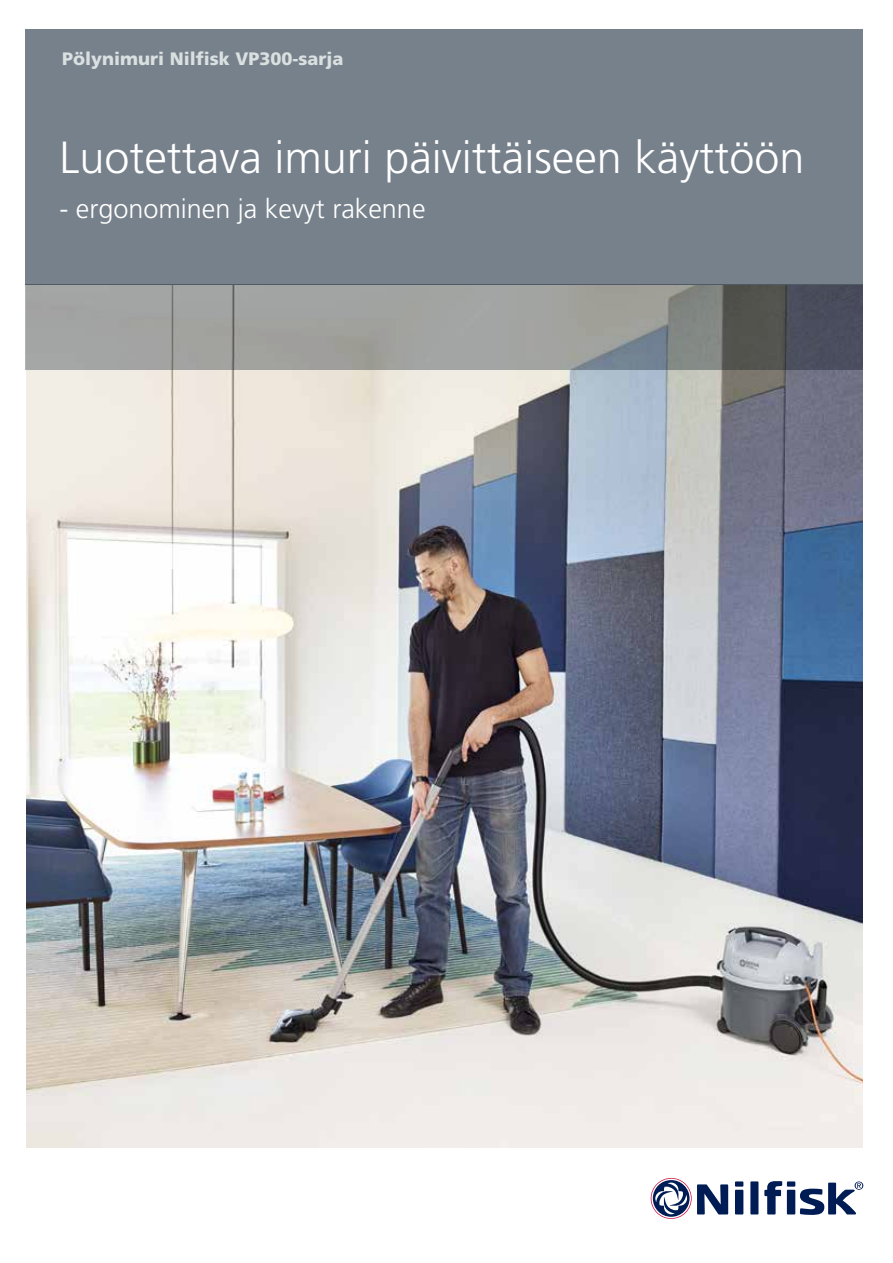
<style>
.page{position:relative;width:893px;height:1263px;background:#fff}
.page>*{position:absolute;margin:0;border:0;box-sizing:border-box;transform-origin:0 0}
.t1{font:300 45px "Frutiger LT Std";color:#fff}
.t2{font:300 27px "Frutiger LT Std";color:#fff}
.t3{font:900 18px "Frutiger LT Std";color:#dae0e0}
</style>
<div class="page">
<img style="left:26px;top:370px;width:837px;height:777px">
<div style="left:26px;top:30px;width:837px;height:255px;background:#77818b"></div>
<svg style="left:26px;top:285px;width:837px;height:85px;background:#8f9191"></svg>
<div style="left:750px;top:1181px;width:8px;height:33px;background:#001c54"></div>
<div style="left:735px;top:1190px;width:8px;height:24px;background:#001c54"></div>
<div style="left:787px;top:1190px;width:8px;height:24px;background:#001c54"></div>
<div style="left:735px;top:1181px;width:8px;height:5px;background:#001c54"></div>
<div style="left:787px;top:1181px;width:8px;height:5px;background:#001c54"></div>
<svg style="left:764px;top:1181px;width:18px;height:33px"></svg>
<svg style="left:651px;top:1178px;width:77px;height:41px"></svg>
<svg style="left:800px;top:1181px;width:63px;height:34px"></svg>
<p class="t3" style="left:62px;top:48px;width:283px">Pölynimuri Nilfisk VP300-sarja</p>
<p class="t1" style="left:59px;top:132px;width:746px">Luotettava imuri päivittäiseen käyttöön</p>
<p class="t2" style="left:59px;top:193px;width:368px">- ergonominen ja kevyt rakenne</p>
</div>
